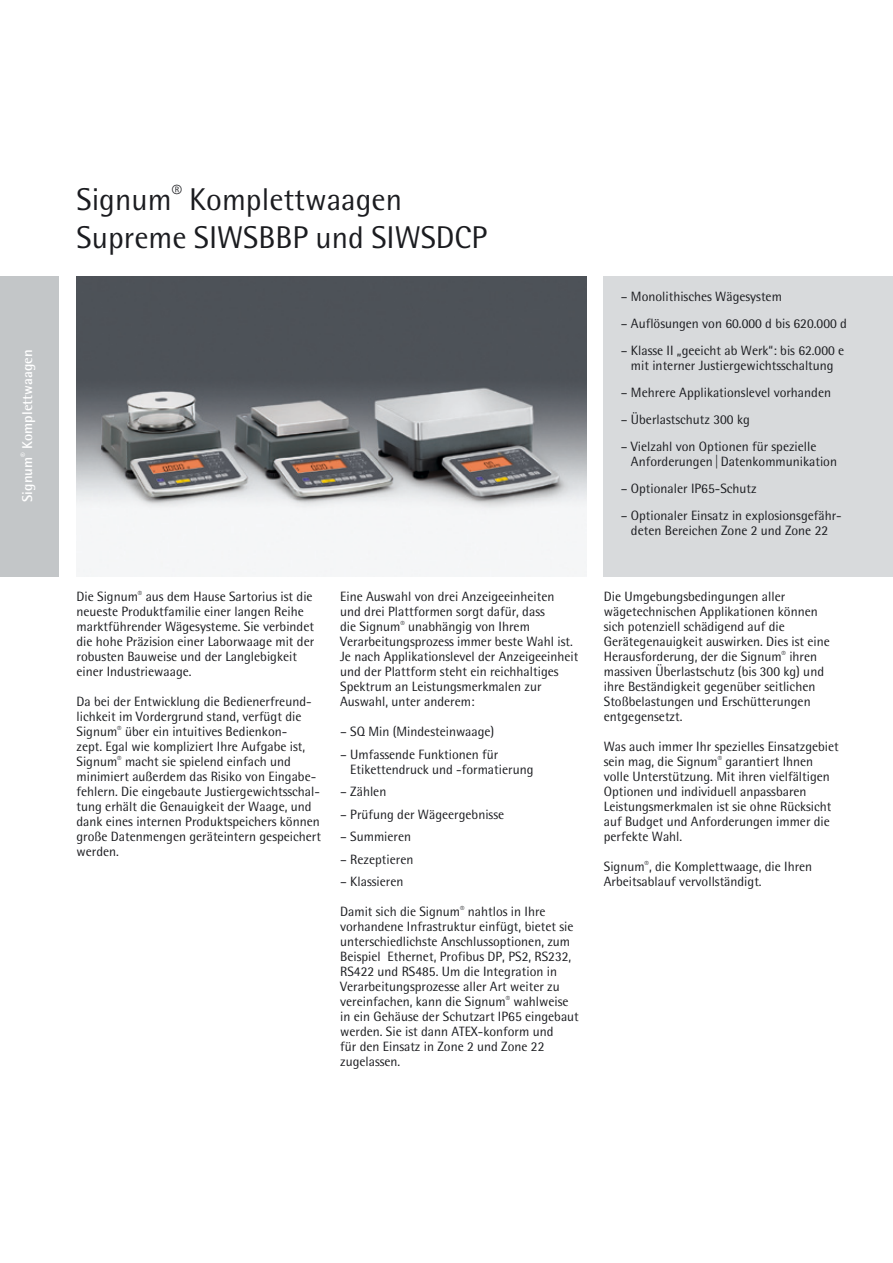
<style>
.page{position:relative;width:893px;height:1263px;background:#fff}
.page>*{position:absolute;margin:0;border:0;box-sizing:border-box;transform-origin:0 0}
.t1{font:31.5px/37.5px "Sartorius Rotis Sans";color:#1b1c20}
.t2{font:700 14.25px "Sartorius Rotis Sans";color:#fff}
.t3{font:13.5px/15px "Sartorius Rotis Sans";color:#1b1c20}
</style>
<div class="page">
<img style="left:77px;top:276px;width:510px;height:300px">
<div style="left:0;top:276px;width:59px;height:300px;background:#c3c6c8"></div>
<div style="left:604px;top:276px;width:289px;height:300px;background:#d8dadc"></div>
<p class="t2" style="left:18px;top:502px;width:153px;rotate:-90deg">Signum<sup>®</sup> Komplettwaagen</p>
<h1 class="t1" style="left:77px;top:180px;width:412px">Signum<sup>®</sup> Komplettwaagen<br>Supreme SIWSBBP und SIWSDCP</h1>
<p class="t3" style="left:77px;top:589px;width:239px">Die Signum<sup>®</sup> aus dem Hause Sartorius ist die neueste Produktfamilie einer langen Reihe marktführender Wägesysteme. Sie verbindet die hohe Präzision einer Laborwaage mit der robusten Bauweise und der Langlebigkeit einer Industriewaage.</p>
<p class="t3" style="left:77px;top:694px;width:246px">Da bei der Entwicklung die Bedienerfreund&shy;lichkeit im Vordergrund stand, verfügt die Signum<sup>®</sup> über ein intuitives Bedienkon-<br>zept. Egal wie kompliziert Ihre Aufgabe ist, Signum<sup>®</sup> macht sie spielend einfach und minimiert außerdem das Risiko von Eingabe&shy;fehlern. Die eingebaute Justiergewichtsschal&shy;tung erhält die Genauigkeit der Waage, und dank eines internen Produktspeichers können große Datenmengen geräteintern gespeichert werden.</p>
<p class="t3" style="left:340px;top:589px;width:240px">Eine Auswahl von drei Anzeigeeinheiten und drei Plattformen sorgt dafür, dass<br>die Signum<sup>®</sup> unabhängig von Ihrem Verarbeitungsprozess immer beste Wahl ist.<br>Je nach Applikationslevel der Anzeigeeinheit und der Plattform steht ein reichhaltiges Spektrum an Leistungsmerkmalen zur Auswahl, unter anderem:</p>
<p class="t3" style="left:340px;top:724px;width:156px">– SQ Min (Mindesteinwaage)</p>
<p class="t3" style="left:350px;top:747px;width:185px;text-indent:-10px">– Umfassende Funktionen für<br>Etikettendruck und -formatierung</p>
<p class="t3" style="left:340px;top:784px;width:48px">– Zählen</p>
<p class="t3" style="left:340px;top:807px;width:165px">– Prüfung der Wägeergebnisse</p>
<p class="t3" style="left:340px;top:829px;width:72px">– Summieren</p>
<p class="t3" style="left:340px;top:852px;width:75px">– Rezeptieren</p>
<p class="t3" style="left:340px;top:874px;width:65px">– Klassieren</p>
<p class="t3" style="left:340px;top:904px;width:240px">Damit sich die Signum<sup>®</sup> nahtlos in Ihre vorhandene Infrastruktur einfügt, bietet sie unterschiedlichste Anschlussoptionen, zum Beispiel Ethernet, Profibus DP, PS2, RS232, RS422 und RS485. Um die Integration in Verarbeitungsprozesse aller Art weiter zu vereinfachen, kann die Signum<sup>®</sup> wahlweise in ein Gehäuse der Schutzart IP65 eingebaut werden. Sie ist dann ATEX-konform und<br>für den Einsatz in Zone 2 und Zone 22 zugelassen.</p>
<p class="t3" style="left:621px;top:289px;width:163px">– Monolithisches Wägesystem</p>
<p class="t3" style="left:621px;top:316px;width:228px">– Auflösungen von 60.000 d bis 620.000 d</p>
<p class="t3" style="left:621px;top:343px;width:225px;text-align:center">– Klasse II „geeicht ab Werk“: bis 62.000 e mit interner Justiergewichtsschaltung</p>
<p class="t3" style="left:621px;top:385px;width:212px">– Mehrere Applikationslevel vorhanden</p>
<p class="t3" style="left:621px;top:412px;width:130px">– Überlastschutz 300 kg</p>
<p class="t3" style="left:631px;top:439px;width:208px;text-indent:-10px">– Vielzahl von Optionen für spezielle<br>Anforderungen|Datenkommunikation</p>
<p class="t3" style="left:621px;top:481px;width:137px">– Optionaler IP65-Schutz</p>
<p class="t3" style="left:621px;top:508px;width:220px;text-align:center">– Optionaler Einsatz in explosionsgefähr&shy;deten Bereichen Zone 2 und Zone 22</p>
<p class="t3" style="left:604px;top:589px;width:228px">Die Umgebungsbedingungen aller wägetechnischen Applikationen können sich potenziell schädigend auf die Gerätegenauigkeit auswirken. Dies ist eine Herausforderung, der die Signum<sup>®</sup> ihren massiven Überlastschutz (bis 300 kg) und ihre Beständigkeit gegenüber seitlichen Stoßbelastungen und Erschütterungen entgegensetzt.</p>
<p class="t3" style="left:604px;top:739px;width:237px">Was auch immer Ihr spezielles Einsatzgebiet sein mag, die Signum<sup>®</sup> garantiert Ihnen volle Unterstützung. Mit ihren vielfältigen Optionen und individuell anpassbaren Leistungsmerkmalen ist sie ohne Rücksicht auf Budget und Anforderungen immer die perfekte Wahl.</p>
<p class="t3" style="left:604px;top:859px;width:210px">Signum<sup>®</sup>, die Komplettwaage, die Ihren<br>Arbeitsablauf vervollständigt.</p>
</div>
